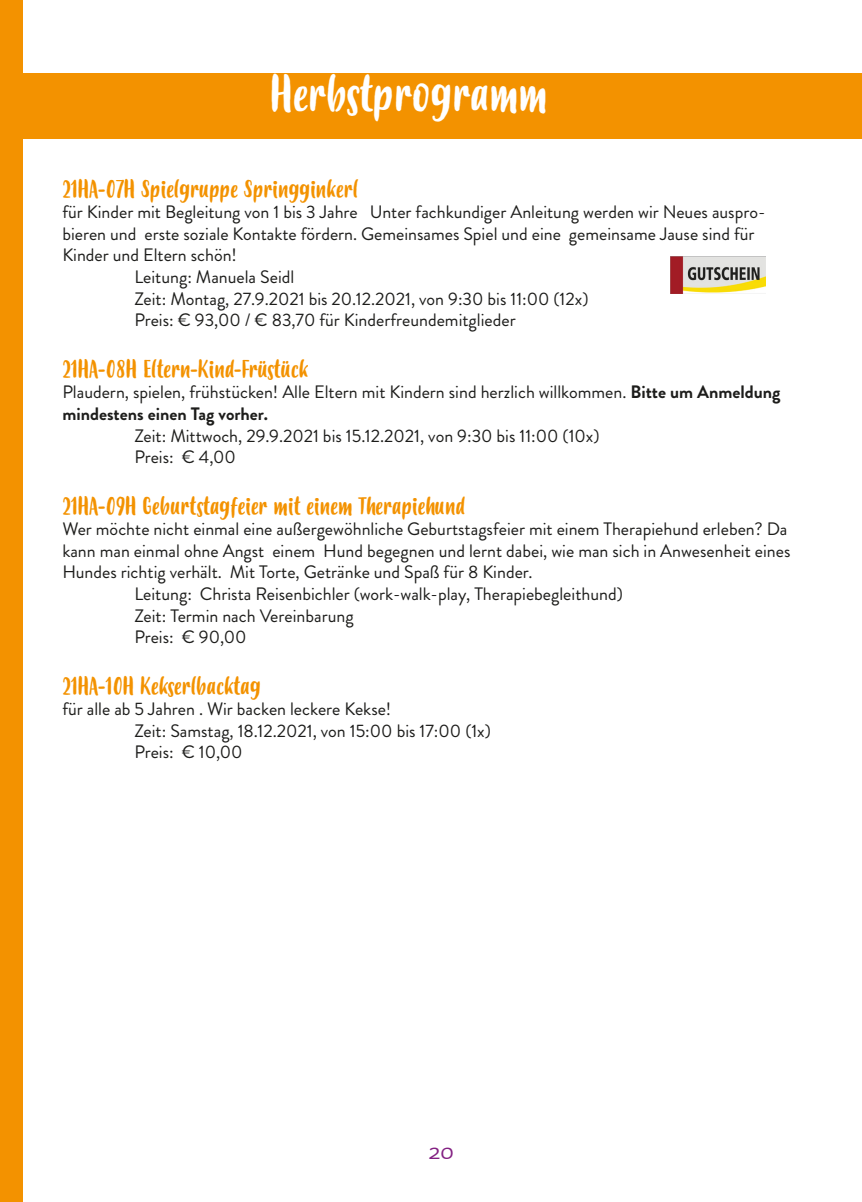
<style>
.page{position:relative;width:862px;height:1202px;background:#fff}
.page>*{position:absolute;margin:0;border:0;box-sizing:border-box;transform-origin:0 0}
.t1{font:48px "Budidaya";color:#fff}
.t2{font:28px "Sauna";color:#832082}
.t3{font:24px "Budidaya";color:#f39200}
.t4{font:18px/21.6px "Brandon Grotesque";color:#1d1d1b}
.s1{font-weight:700}
</style>
<div class="page">
<div style="left:0;top:0;width:23px;height:1202px;background:#f39200"></div>
<img style="left:670px;top:257px;width:95px;height:36px">
<div style="left:0;top:74px;width:862px;height:65px;background:#f39200"></div>
<p class="t1" style="left:270px;top:67px;width:279px">Herbstprogramm</p>
<p class="t3" style="left:62px;top:175px;width:297px">21HA-07H Spielgruppe Springginkerl</p>
<p class="t4" style="left:62px;top:202px;width:704px">für Kinder mit Begleitung von 1 bis 3 Jahre Unter fachkundiger Anleitung werden wir Neues auspro&shy;bieren und erste soziale Kontakte fördern. Gemeinsames Spiel und eine gemeinsame Jause sind für<br>Kinder und Eltern schön!</p>
<p class="t4" style="left:134px;top:266px;width:161px">Leitung: Manuela Seidl</p>
<p class="t4" style="left:134px;top:288px;width:456px">Zeit: Montag, 27.9.2021 bis 20.12.2021, von 9:30 bis 11:00 (12x)</p>
<p class="t4" style="left:134px;top:310px;width:383px">Preis: € 93,00 / € 83,70 für Kinderfreundemitglieder</p>
<p class="t3" style="left:62px;top:355px;width:247px">21HA-08H Eltern-Kind-Früstück</p>
<p class="t4" style="left:62px;top:382px;width:719px">Plaudern, spielen, frühstücken! Alle Eltern mit Kindern sind herzlich willkommen. <span class="s1">Bitte um Anmeldung mindestens einen Tag vorher.</span></p>
<p class="t4" style="left:134px;top:425px;width:467px">Zeit: Mittwoch, 29.9.2021 bis 15.12.2021, von 9:30 bis 11:00 (10x)</p>
<p class="t4" style="left:134px;top:446px;width:103px">Preis: € 4,00</p>
<p class="t3" style="left:62px;top:492px;width:404px">21HA-09H Geburtstagfeier mit einem Therapiehund</p>
<p class="t4" style="left:62px;top:518px;width:729px">Wer möchte nicht einmal eine außergewöhnliche Geburtstagsfeier mit einem Therapiehund erleben? Da kann man einmal ohne Angst einem Hund begegnen und lernt dabei, wie man sich in Anwesenheit eines<br>Hundes richtig verhält. Mit Torte, Getränke und Spaß für 8 Kinder.</p>
<p class="t4" style="left:134px;top:583px;width:490px">Leitung: Christa Reisenbichler (work-walk-play, Therapiebegleithund)</p>
<p class="t4" style="left:134px;top:605px;width:221px">Zeit: Termin nach Vereinbarung</p>
<p class="t4" style="left:134px;top:626px;width:114px">Preis: € 90,00</p>
<p class="t3" style="left:62px;top:672px;width:200px">21HA-10H Kekserlbacktag</p>
<p class="t4" style="left:62px;top:698px;width:330px">für alle ab 5 Jahren . Wir backen leckere Kekse!</p>
<p class="t4" style="left:134px;top:720px;width:358px">Zeit: Samstag, 18.12.2021, von 15:00 bis 17:00 (1x)</p>
<p class="t4" style="left:134px;top:742px;width:110px">Preis: € 10,00</p>
<h2 class="t2" style="left:428px;top:1133px;width:27px">20</h2>
</div>
